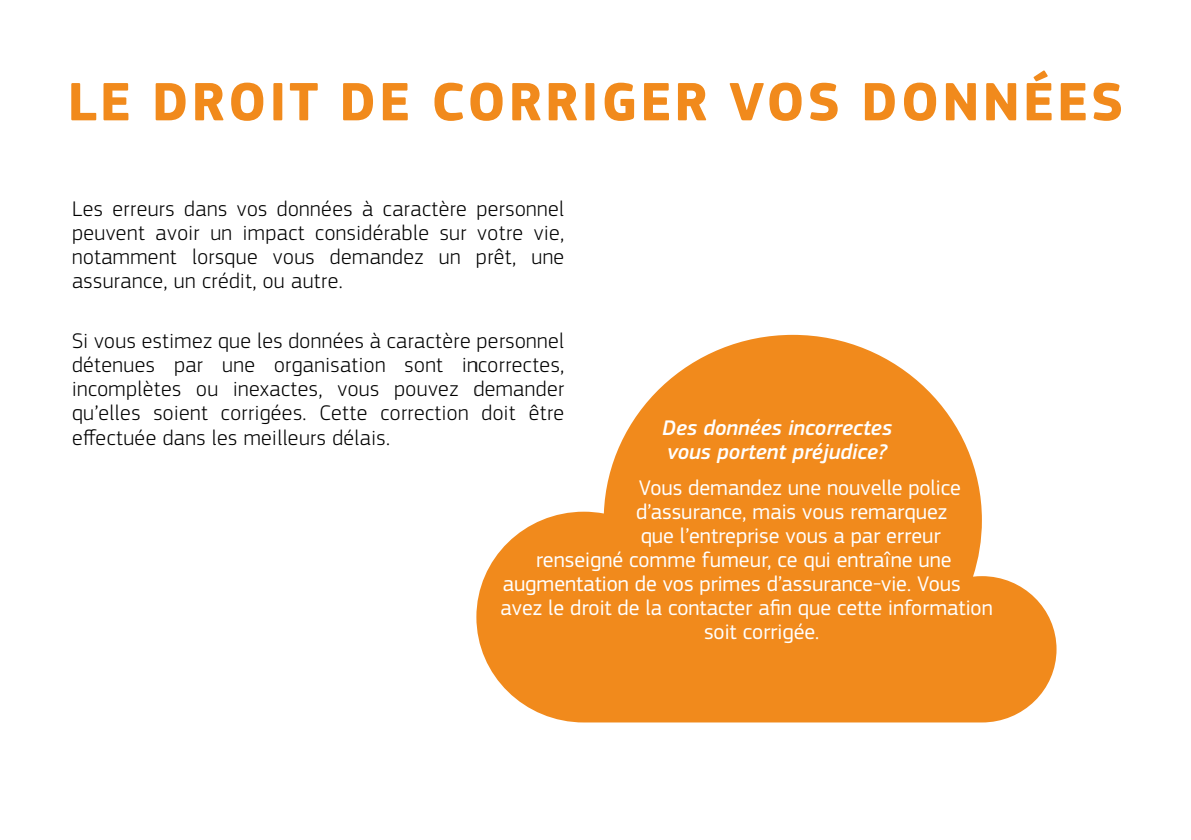
<style>
.page{position:relative;width:1191px;height:840px;background:#fff}
.page>*{position:absolute;margin:0;border:0;box-sizing:border-box;transform-origin:0 0}
._2-Title{font:700 56px "EC Square Sans Pro";letter-spacing:.05em;color:#f18a1c}
._4-Body_Black{font:300 22px/24px "EC Square Sans Pro";letter-spacing:.02em;color:#000;text-align:justify}
.t1{font:22px "EC Square Sans Pro";color:#fff}
.t2{font:italic 500 22px/24px "EC Square Sans Pro";color:#fff}
</style>
<div class="page">
<svg style="left:476px;top:334px;width:580px;height:388px;fill:#f18a1c"></svg>
<h1 class="_2-Title" style="left:67px;top:68px;width:1057px">LE DROIT DE CORRIGER VOS DONNÉES</h1>
<p class="_4-Body_Black" style="left:72px;top:197px;width:494px">Les erreurs dans vos données à caractère personnel peuvent avoir un impact considérable sur votre vie, notamment lorsque vous demandez un prêt, une assurance, un crédit, ou autre.</p>
<p class="_4-Body_Black" style="left:72px;top:329px;width:493px">Si vous estimez que les données à caractère personnel détenues par une organisation sont incorrectes, incomplètes ou inexactes, vous pouvez demander qu’elles soient corrigées. Cette correction doit être effectuée dans les meilleurs délais.</p>
<p class="t2" style="left:662px;top:416px;width:231px">Des données incorrectes vous portent préjudice?</p>
<p class="t1" style="left:639px;top:474px;width:323px">Vous demandez une nouvelle police</p>
<p class="t1" style="left:636px;top:498px;width:313px">d’assurance, mais vous remarquez</p>
<p class="t1" style="left:640px;top:522px;width:301px">que l’entreprise vous a par erreur</p>
<p class="t1" style="left:536px;top:546px;width:417px">renseigné comme fumeur, ce qui entraîne une</p>
<p class="t1" style="left:503px;top:570px;width:459px">augmentation de vos primes d’assurance-vie. Vous</p>
<p class="t1" style="left:500px;top:594px;width:494px">avez le droit de la contacter afin que cette information</p>
<p class="t1" style="left:704px;top:618px;width:117px">soit corrigée.</p>
</div>
